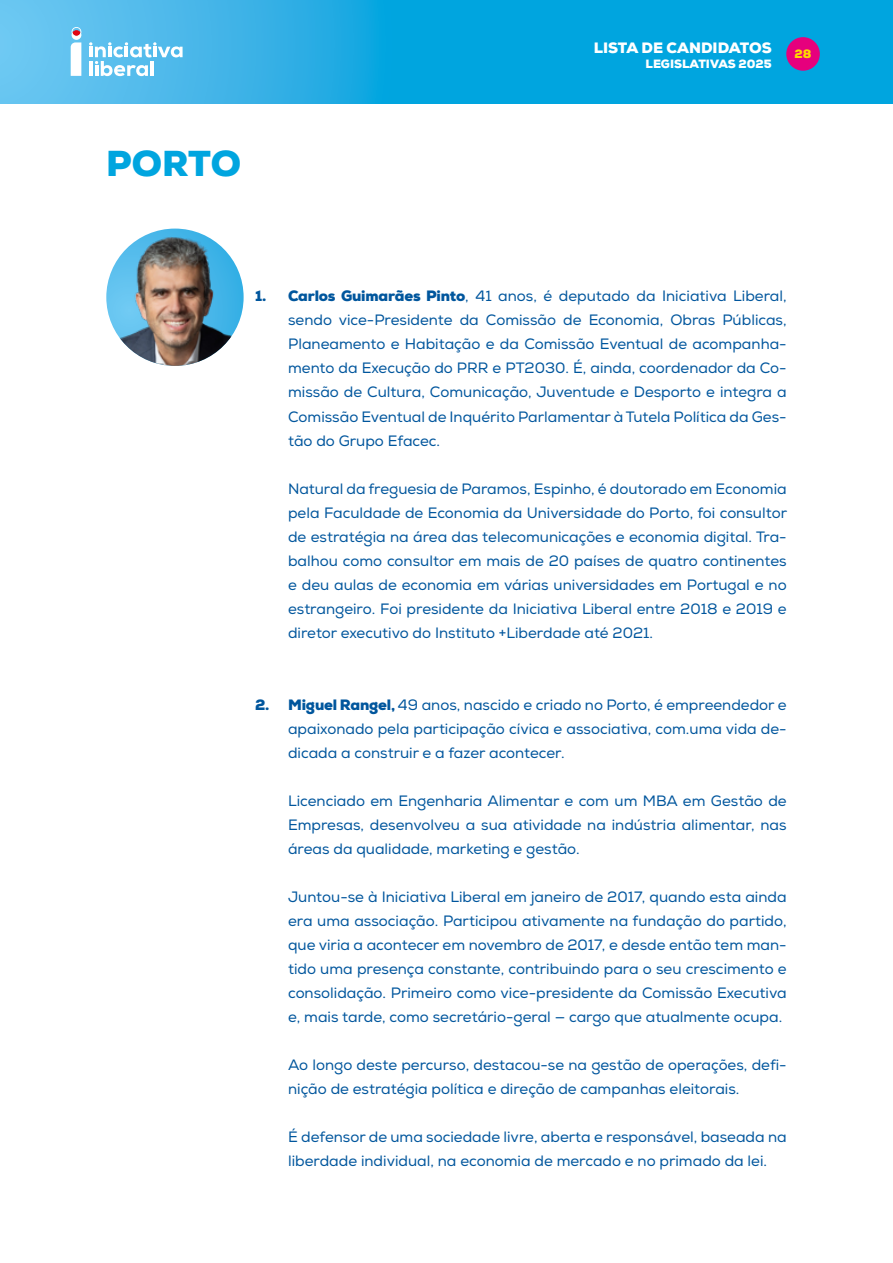
<style>
.page{position:relative;width:893px;height:1263px;background:#fff}
.page>*{position:absolute;margin:0;border:0;box-sizing:border-box;transform-origin:0 0}
.t1{font:900 36px "Nexa";letter-spacing:-.005em;color:#00a5df}
.t2{font:15px/24px "Nexa";color:#00569d;text-align:justify}
.t3{font:900 15px "Nexa";color:#fff}
.t4{font:900 12.15px "Nexa";color:#ffd800}
.t5{font:900 12px "Nexa";color:#fff}
.s1{font-weight:900}
</style>
<div class="page">
<svg style="left:0;top:0;width:892px;height:103px;background:#1bace3"></svg>
<div style="left:786px;top:37px;width:34px;height:34px;background:#e6007d;border-radius:50%"></div>
<svg style="left:71px;top:27px;width:10px;height:49px"></svg>
<svg style="left:89px;top:42px;width:94px;height:34px"></svg>
<hr style="left:151px;top:61px;width:3px;height:15px;background:#fff">
<hr style="left:892px;top:0;width:1px;height:103px;background:#00a5df">
<img style="left:106px;top:229px;width:138px;height:137px;border-radius:69px">
<h1 class="t1" style="left:106px;top:140px;width:136px">PORTO</h1>
<p class="t3" style="left:594px;top:39px;width:180px">LISTA DE CANDIDATOS</p>
<p class="t5" style="left:646px;top:56px;width:128px">LEGISLATIVAS 2025</p>
<p class="t4" style="left:794px;top:46px;width:19px">28</p>
<p class="t2" style="left:288px;top:285px;width:500px;text-indent:-33px"><span class="s1">1. Carlos Guimarães Pinto</span>, 41 anos, é deputado da Iniciativa Liberal, sendo vice-Presidente da Comissão de Economia, Obras Públicas, Planeamento e Habitação e da Comissão Eventual de acompanha&shy;mento da Execução do PRR e PT2030. É, ainda, coordenador da Co&shy;missão de Cultura, Comunicação, Juventude e Desporto e integra a Comissão Eventual de Inquérito Parlamentar à Tutela Política da Ges&shy;tão do Grupo Efacec.</p>
<p class="t2" style="left:288px;top:477px;width:500px">Natural da freguesia de Paramos, Espinho, é doutorado em Economia pela Faculdade de Economia da Universidade do Porto, foi consultor de estratégia na área das telecomunicações e economia digital. Tra&shy;balhou como consultor em mais de 20 países de quatro continentes e deu aulas de economia em várias universidades em Portugal e no estrangeiro. Foi presidente da Iniciativa Liberal entre 2018 e 2019 e diretor executivo do Instituto +Liberdade até 2021.</p>
<p class="t2" style="left:288px;top:693px;width:500px;text-indent:-33px"><span class="s1">2. Miguel Rangel,</span> 49 anos, nascido e criado no Porto, é empreendedor e apaixonado pela participação cívica e associativa, com.uma vida de&shy;dicada a construir e a fazer acontecer.</p>
<p class="t2" style="left:288px;top:789px;width:500px">Licenciado em Engenharia Alimentar e com um MBA em Gestão de Empresas, desenvolveu a sua atividade na indústria alimentar, nas áreas da qualidade, marketing e gestão.</p>
<p class="t2" style="left:288px;top:885px;width:500px">Juntou-se à Iniciativa Liberal em janeiro de 2017, quando esta ainda era uma associação. Participou ativamente na fundação do partido, que viria a acontecer em novembro de 2017, e desde então tem man&shy;tido uma presença constante, contribuindo para o seu crescimento e consolidação. Primeiro como vice-presidente da Comissão Executiva e, mais tarde, como secretário-geral — cargo que atualmente ocupa.</p>
<p class="t2" style="left:288px;top:1053px;width:500px">Ao longo deste percurso, destacou-se na gestão de operações, defi&shy;nição de estratégia política e direção de campanhas eleitorais.</p>
<p class="t2" style="left:288px;top:1125px;width:500px">É defensor de uma sociedade livre, aberta e responsável, baseada na liberdade individual, na economia de mercado e no primado da lei.</p>
</div>
